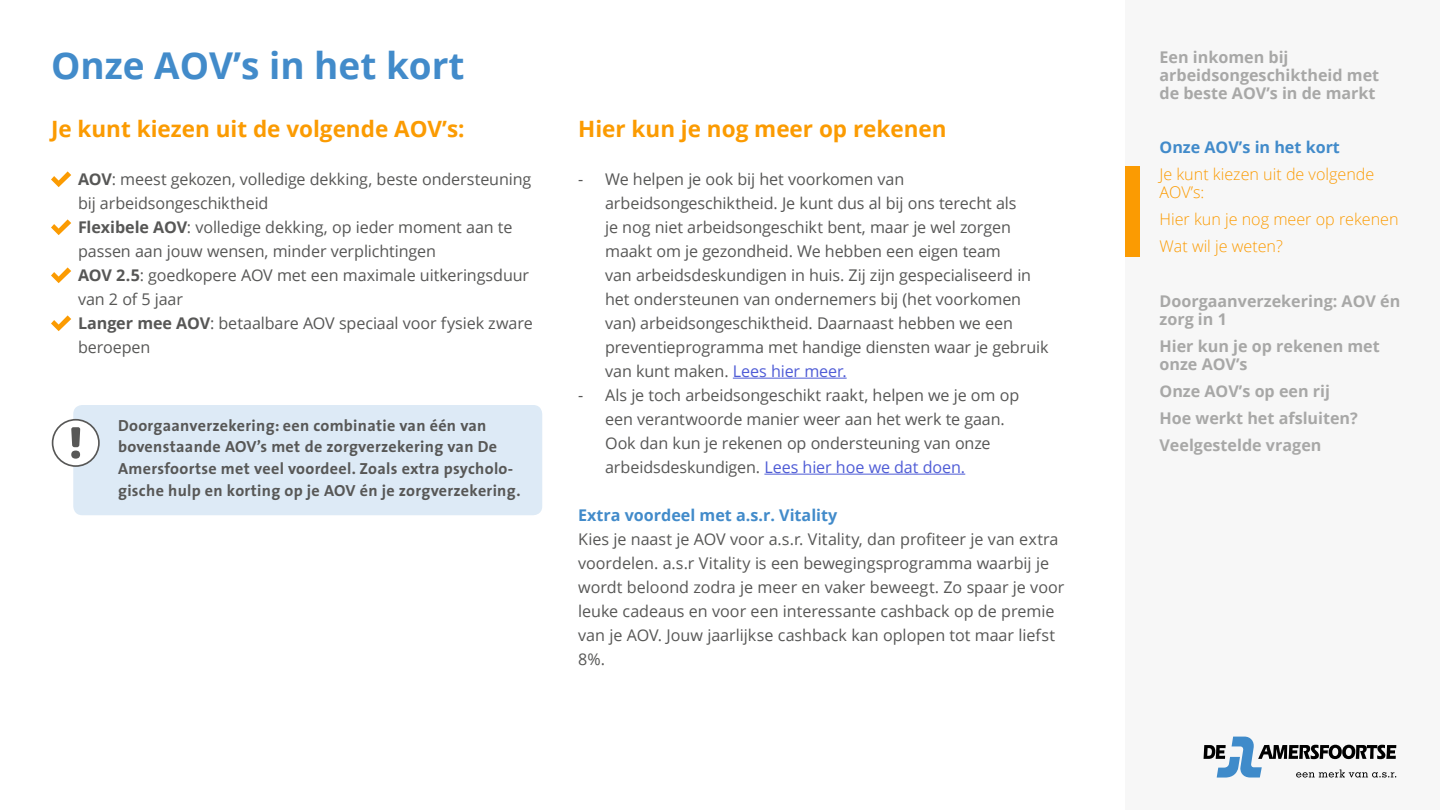
<style>
.page{position:relative;width:1440px;height:810px;background:#fff}
.page>*{position:absolute;margin:0;border:0;box-sizing:border-box;transform-origin:0 0}
.t1{font:700 36.97px "Open Sans";color:#428bca}
.subkop{font:700 22.5px "Open Sans";color:#fb9b02}
.bodytext{font:16.12px/24px "Open Sans";letter-spacing:-.005em;color:#575756}
.t2{font:700 16.12px/21.8px "The Sans";letter-spacing:.02em;color:#575756}
.INH-GRIJS-Bold-_Head{font:700 16.12px/18px "Open Sans";color:#a8a8a7}
.INH-Oranje-submenu{font:300 16.12px/18px "Open Sans";color:#fb9b02}
.subsubkop_blauw{font:700 16.12px "Open Sans";color:#428bca}
.INH-BLAUW-BOLD-HEADE{font:700 16.12px "Open Sans";color:#428bca}
.s1{font-weight:700}
.s2{color:#4f5cd6}
</style>
<div class="page">
<div style="left:1125px;top:0;width:315px;height:810px;background:#f7f7f7"></div>
<svg style="left:1204px;top:737px;width:192px;height:41px"></svg>
<svg style="left:51px;top:171px;width:20px;height:16px"></svg>
<svg style="left:51px;top:219px;width:20px;height:16px"></svg>
<svg style="left:51px;top:267px;width:20px;height:16px"></svg>
<svg style="left:51px;top:315px;width:20px;height:16px"></svg>
<hr style="left:733px;top:378px;width:114px;height:1px;background:#4f5cd6">
<hr style="left:764px;top:474px;width:201px;height:1px;background:#4f5cd6">
<div style="left:73px;top:405px;width:469px;height:110px;background:#ddeaf6;border-radius:9px"></div>
<div style="left:53px;top:420px;width:46px;height:46px;background:#fff;border-radius:50%"></div>
<div style="left:52px;top:419px;width:48px;height:48px;border:2px solid #575756;border-radius:50%"></div>
<svg style="left:71px;top:427px;width:9px;height:32px"></svg>
<div style="left:1125px;top:166px;width:15px;height:90px;background:#fb9b02"></div>
<p class="t1" style="left:51px;top:40px;width:415px">Onze AOV’s in het kort</p>
<p class="subkop" style="left:51px;top:113px;width:415px">Je kunt kiezen uit de volgende AOV’s:</p>
<p class="bodytext" style="left:78px;top:167px;width:455px"><span class="s1">AOV</span>: meest gekozen, volledige dekking, beste ondersteuning bij arbeidsongeschiktheid</p>
<p class="bodytext" style="left:78px;top:215px;width:436px"><span class="s1">Flexibele AOV</span>: volledige dekking, op ieder moment aan te passen aan jouw wensen, minder verplichtingen</p>
<p class="bodytext" style="left:78px;top:263px;width:453px"><span class="s1">AOV 2.5</span>: goedkopere AOV met een maximale uitkeringsduur van 2 of 5 jaar</p>
<p class="bodytext" style="left:78px;top:311px;width:456px"><span class="s1">Langer mee AOV</span>: betaalbare AOV speciaal voor fysiek zware beroepen</p>
<p class="t2" style="left:118px;top:414px;width:404px">Doorgaanverzekering: een combinatie van één van bovenstaande AOV’s met de zorgverzekering van De Amersfoortse met veel voordeel. Zoals extra psycholo&shy;gische hulp en korting op je AOV én je zorgverzekering.</p>
<p class="subkop" style="left:578px;top:113px;width:370px">Hier kun je nog meer op rekenen</p>
<p class="bodytext" style="left:605px;top:167px;width:445px;text-indent:-27px">- We helpen je ook bij het voorkomen van arbeidsongeschiktheid. Je kunt dus al bij ons terecht als<br>je nog niet arbeidsongeschikt bent, maar je wel zorgen maakt om je gezondheid. We hebben een eigen team<br>van arbeidsdeskundigen in huis. Zij zijn gespecialiseerd in het ondersteunen van ondernemers bij (het voorkomen van) arbeidsongeschiktheid. Daarnaast hebben we een preventieprogramma met handige diensten waar je gebruik van kunt maken. <span class="s2">Lees hier meer.</span></p>
<p class="bodytext" style="left:605px;top:383px;width:416px;text-indent:-27px">- Als je toch arbeidsongeschikt raakt, helpen we je om op een verantwoorde manier weer aan het werk te gaan.<br>Ook dan kun je rekenen op ondersteuning van onze arbeidsdeskundigen. <span class="s2">Lees hier hoe we dat doen.</span></p>
<p class="subsubkop_blauw" style="left:578px;top:504px;width:261px">Extra voordeel met a.s.r. Vitality</p>
<p class="bodytext" style="left:578px;top:527px;width:488px">Kies je naast je AOV voor a.s.r. Vitality, dan profiteer je van extra voordelen. a.s.r Vitality is een bewegingsprogramma waarbij je wordt beloond zodra je meer en vaker beweegt. Zo spaar je voor leuke cadeaus en voor een interessante cashback op de premie van je AOV. Jouw jaarlijkse cashback kan oplopen tot maar liefst 8%.</p>
<p class="INH-GRIJS-Bold-_Head" style="left:1160px;top:48px;width:221px">Een inkomen bij arbeidsongeschiktheid met de beste AOV’s in de markt</p>
<p class="INH-BLAUW-BOLD-HEADE" style="left:1160px;top:136px;width:182px">Onze AOV’s in het kort</p>
<p class="INH-Oranje-submenu" style="left:1160px;top:165px;width:216px">Je kunt kiezen uit de volgende<br>AOV’s:</p>
<p class="INH-Oranje-submenu" style="left:1160px;top:210px;width:241px">Hier kun je nog meer op rekenen</p>
<p class="INH-Oranje-submenu" style="left:1160px;top:237px;width:125px">Wat wil je weten?</p>
<p class="INH-GRIJS-Bold-_Head" style="left:1160px;top:291px;width:242px">Doorgaanverzekering: AOV én zorg in 1</p>
<p class="INH-GRIJS-Bold-_Head" style="left:1160px;top:336px;width:222px">Hier kun je op rekenen met onze AOV’s</p>
<p class="INH-GRIJS-Bold-_Head" style="left:1160px;top:381px;width:172px">Onze AOV’s op een rij</p>
<p class="INH-GRIJS-Bold-_Head" style="left:1160px;top:408px;width:200px">Hoe werkt het afsluiten?</p>
<p class="INH-GRIJS-Bold-_Head" style="left:1160px;top:435px;width:163px">Veelgestelde vragen</p>
</div>
